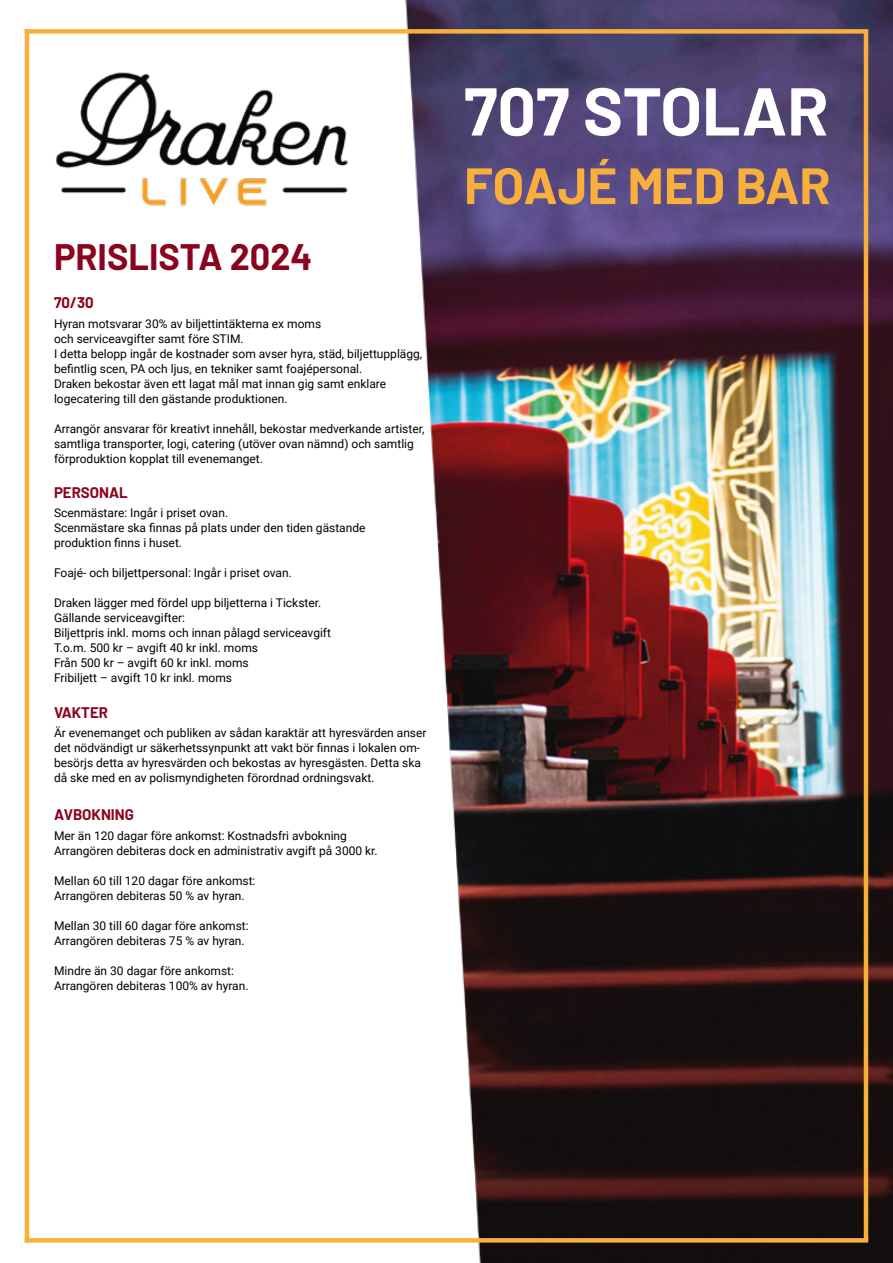
<style>
.page{position:relative;width:893px;height:1263px;background:#fff}
.page>*{position:absolute;margin:0;border:0;box-sizing:border-box;transform-origin:0 0}
.t1{font:700 67.5px "Barlow";color:#fff}
.t2{font:700 51px "Barlow";color:#f9af3c}
.t3{font:700 36px "Barlow";color:#8a041d}
.t4{font:700 15px "Barlow";color:#8a041d}
.t5{font:12px/15px "Roboto";color:#000}
</style>
<div class="page">
<img style="left:24px;top:0;width:869px;height:1263px">
<img style="left:54px;top:68px;width:296px;height:140px">
<svg style="left:29px;top:1238px;width:839px;height:4px;background:#f6ae3e"></svg>
<hr style="left:864px;top:31px;width:4px;height:1209px;background:#f9af3c">
<div style="left:25px;top:29px;width:843px;height:5px;background:#f9af3c"></div>
<hr style="left:25px;top:29px;width:4px;height:1213px;background:#f9af3c">
<h3 class="t3" style="left:54px;top:230px;width:260px">PRISLISTA 2024</h3>
<p class="t4" style="left:54px;top:292px;width:41px">70/30</p>
<p class="t5" style="left:54px;top:316px;width:370px">Hyran motsvarar 30% av biljettintäkterna ex moms<br>och serviceavgifter samt före STIM.<br>I detta belopp ingår de kostnader som avser hyra, städ, biljettupplägg, befintlig scen, PA och ljus, en tekniker samt foajépersonal.<br>Draken bekostar även ett lagat mål mat innan gig samt enklare logecatering till den gästande produktionen.</p>
<p class="t5" style="left:54px;top:421px;width:372px">Arrangör ansvarar för kreativt innehåll, bekostar medverkande artister, samtliga transporter, logi, catering (utöver ovan nämnd) och samtlig förproduktion kopplat till evenemanget.</p>
<p class="t4" style="left:54px;top:481px;width:75px">PERSONAL</p>
<p class="t5" style="left:54px;top:505px;width:313px">Scenmästare: Ingår i priset ovan.<br>Scenmästare ska finnas på plats under den tiden gästande produktion finns i huset.</p>
<p class="t5" style="left:54px;top:565px;width:239px">Foajé- och biljettpersonal: Ingår i priset ovan.</p>
<p class="t5" style="left:54px;top:595px;width:279px">Draken lägger med fördel upp biljetterna i Tickster.<br>Gällande serviceavgifter:<br>Biljettpris inkl. moms och innan pålagd serviceavgift T.o.m. 500 kr – avgift 40 kr inkl. moms<br>Från 500 kr – avgift 60 kr inkl. moms<br>Fribiljett – avgift 10 kr inkl. moms</p>
<p class="t4" style="left:54px;top:701px;width:56px">VAKTER</p>
<p class="t5" style="left:54px;top:725px;width:374px">Är evenemanget och publiken av sådan karaktär att hyresvärden anser det nödvändigt ur säkerhetssynpunkt att vakt bör finnas i lokalen om&shy;besörjs detta av hyresvärden och bekostas av hyresgästen. Detta ska då ske med en av polismyndigheten förordnad ordningsvakt.</p>
<p class="t4" style="left:54px;top:803px;width:82px">AVBOKNING</p>
<p class="t5" style="left:54px;top:827px;width:325px">Mer än 120 dagar före ankomst: Kostnadsfri avbokning<br>Arrangören debiteras dock en administrativ avgift på 3000 kr.</p>
<p class="t5" style="left:54px;top:872px;width:203px">Mellan 60 till 120 dagar före ankomst:<br>Arrangören debiteras 50 % av hyran.</p>
<p class="t5" style="left:54px;top:917px;width:196px">Mellan 30 till 60 dagar före ankomst:<br>Arrangören debiteras 75 % av hyran.</p>
<p class="t5" style="left:54px;top:962px;width:196px">Mindre än 30 dagar före ankomst:<br>Arrangören debiteras 100% av hyran.</p>
<h1 class="t1" style="left:464px;top:61px;width:366px">707 STOLAR</h1>
<h2 class="t2" style="left:464px;top:148px;width:368px">FOAJÉ MED BAR</h2>
</div>
